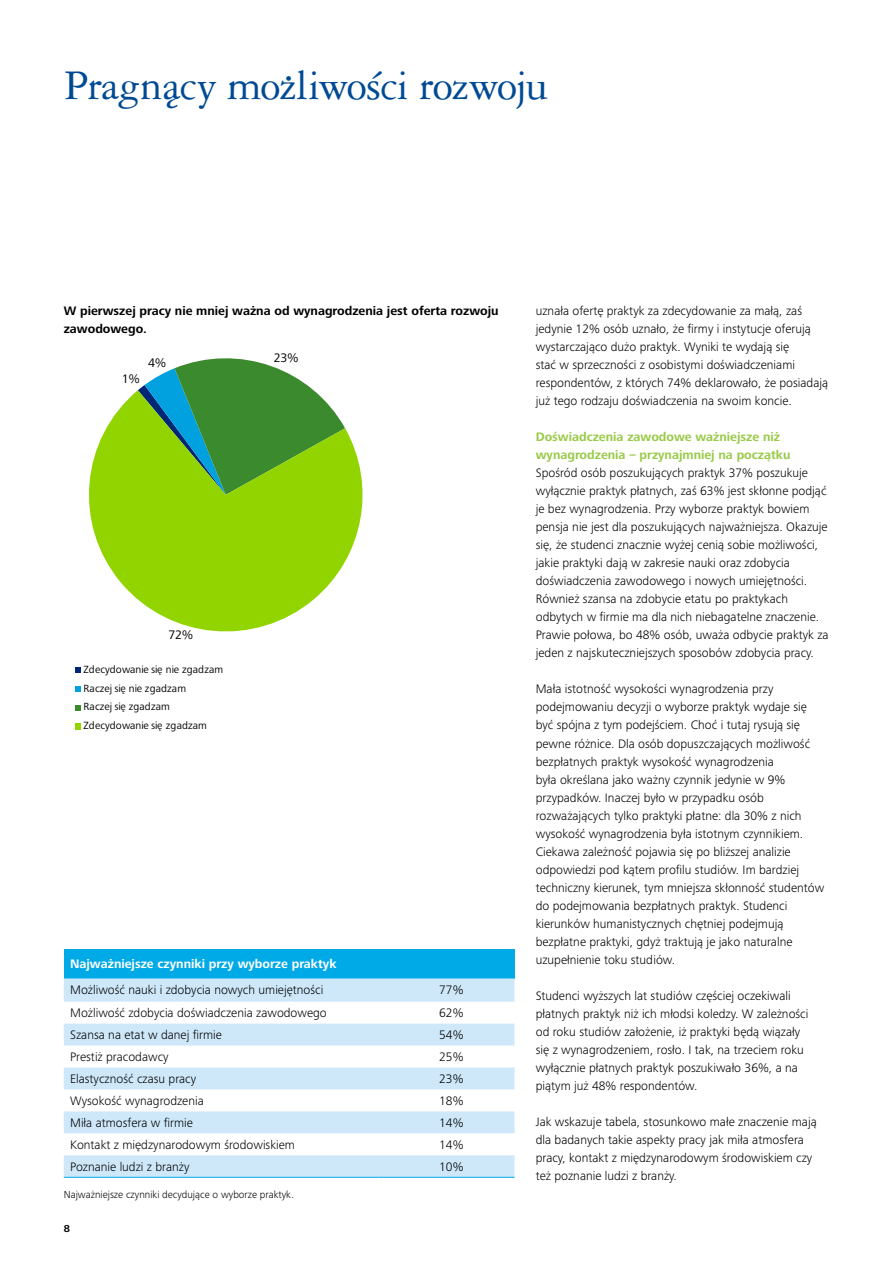
<style>
.page{position:relative;width:893px;height:1263px;background:#fff}
.page>*{position:absolute;margin:0;border:0;box-sizing:border-box;transform-origin:0 0}
.t1{font:45px "Garamond 3 CE";letter-spacing:-.025em;color:#004a94}
.t2{font:300 12.75px/18px "Frutiger Next Pro";color:#000}
.t3{font:700 12.75px/18px "Frutiger Next Pro";color:#000}
.t4{font:700 12.75px/18px "Frutiger Next Pro";color:#99ca49}
.t5{font:700 12.75px "Frutiger Next Pro";color:#fff}
.t6{font:12.75px "Frutiger Next Pro";color:#000}
.t7{font:10.8px/18.8px "Frutiger Next Pro";letter-spacing:.01em;color:#000}
.t8{font:300 10.5px "Frutiger Next Pro";color:#000}
.t9{font:700 10.5px "Frutiger Next Pro";color:#000}
</style>
<div class="page">
<div style="left:64px;top:949px;width:450px;height:29px;background:#00aae7"></div>
<svg style="left:64px;top:978px;width:450px;height:199px;fill:#cee8f9"></svg>
<hr style="left:64px;top:1177px;width:314px;height:1px;background:#00aae7">
<hr style="left:378px;top:1177px;width:136px;height:1px;background:#00aae7">
<svg style="left:75px;top:667px;width:6px;height:25px"></svg>
<svg style="left:75px;top:705px;width:5px;height:5px"></svg>
<svg style="left:75px;top:723px;width:5px;height:6px"></svg>
<svg style="left:138px;top:358px;width:175px;height:32px"></svg>
<svg style="left:89px;top:390px;width:274px;height:242px;fill:#92d400"></svg>
<div style="left:349px;top:611px;width:45px;height:49px;background:#fff"></div>
<h1 class="t1" style="left:64px;top:61px;width:486px">Pragnący możliwości rozwoju</h1>
<p class="t3" style="left:64px;top:302px;width:436px">W pierwszej pracy nie mniej ważna od wynagrodzenia jest oferta rozwoju zawodowego.</p>
<p class="t6" style="left:122px;top:371px;width:20px">1%</p>
<p class="t6" style="left:148px;top:356px;width:20px">4%</p>
<p class="t6" style="left:274px;top:350px;width:27px">23%</p>
<p class="t6" style="left:168px;top:628px;width:27px">72%</p>
<p class="t7" style="left:84px;top:660px;width:141px">Zdecydowanie się nie zgadzam<br>Raczej się nie zgadzam<br>Raczej się zgadzam<br>Zdecydowanie się zgadzam</p>
<p class="t5" style="left:70px;top:956px;width:268px">Najważniejsze czynniki przy wyborze praktyk</p>
<p class="t2" style="left:70px;top:981px;width:255px">Możliwość nauki i zdobycia nowych umiejętności</p>
<p class="t2" style="left:439px;top:981px;width:26px">77%</p>
<p class="t2" style="left:70px;top:1004px;width:258px">Możliwość zdobycia doświadczenia zawodowego</p>
<p class="t2" style="left:439px;top:1004px;width:26px">62%</p>
<p class="t2" style="left:70px;top:1026px;width:153px">Szansa na etat w danej firmie</p>
<p class="t2" style="left:439px;top:1026px;width:26px">54%</p>
<p class="t2" style="left:70px;top:1048px;width:100px">Prestiż pracodawcy</p>
<p class="t2" style="left:439px;top:1048px;width:26px">25%</p>
<p class="t2" style="left:70px;top:1070px;width:128px">Elastyczność czasu pracy</p>
<p class="t2" style="left:439px;top:1070px;width:26px">23%</p>
<p class="t2" style="left:70px;top:1092px;width:135px">Wysokość wynagrodzenia</p>
<p class="t2" style="left:439px;top:1092px;width:26px">18%</p>
<p class="t2" style="left:70px;top:1114px;width:124px">Miła atmosfera w firmie</p>
<p class="t2" style="left:439px;top:1114px;width:26px">14%</p>
<p class="t2" style="left:70px;top:1136px;width:226px">Kontakt z międzynarodowym środowiskiem</p>
<p class="t2" style="left:439px;top:1136px;width:26px">14%</p>
<p class="t2" style="left:70px;top:1157px;width:121px">Poznanie ludzi z branży</p>
<p class="t2" style="left:439px;top:1157px;width:26px">10%</p>
<p class="t8" style="left:64px;top:1188px;width:231px">Najważniejsze czynniki decydujące o wyborze praktyk.</p>
<p class="t9" style="left:64px;top:1222px;width:8px">8</p>
<p class="t2" style="left:536px;top:302px;width:294px">uznała ofertę praktyk za zdecydowanie za małą, zaś jedynie 12% osób uznało, że firmy i instytucje oferują wystarczająco dużo praktyk. Wyniki te wydają się<br>stać w sprzeczności z osobistymi doświadczeniami respondentów, z których 74% deklarowało, że posiadają już tego rodzaju doświadczenia na swoim koncie.</p>
<p class="t4" style="left:536px;top:428px;width:256px">Doświadczenia zawodowe ważniejsze niż wynagrodzenia – przynajmniej na początku</p>
<p class="t2" style="left:536px;top:464px;width:294px">Spośród osób poszukujących praktyk 37% poszukuje wyłącznie praktyk płatnych, zaś 63% jest skłonne podjąć je bez wynagrodzenia. Przy wyborze praktyk bowiem pensja nie jest dla poszukujących najważniejsza. Okazuje się, że studenci znacznie wyżej cenią sobie możliwości, jakie praktyki dają w zakresie nauki oraz zdobycia doświadczenia zawodowego i nowych umiejętności.<br>Również szansa na zdobycie etatu po praktykach odbytych w firmie ma dla nich niebagatelne znaczenie.<br>Prawie połowa, bo 48% osób, uważa odbycie praktyk za jeden z najskuteczniejszych sposobów zdobycia pracy.</p>
<p class="t2" style="left:536px;top:680px;width:290px">Mała istotność wysokości wynagrodzenia przy podejmowaniu decyzji o wyborze praktyk wydaje się być spójna z tym podejściem. Choć i tutaj rysują się pewne różnice. Dla osób dopuszczających możliwość bezpłatnych praktyk wysokość wynagrodzenia<br>była określana jako ważny czynnik jedynie w 9% przypadków. Inaczej było w przypadku osób rozważających tylko praktyki płatne: dla 30% z nich wysokość wynagrodzenia była istotnym czynnikiem.<br>Ciekawa zależność pojawia się po bliższej analizie odpowiedzi pod kątem profilu studiów. Im bardziej techniczny kierunek, tym mniejsza skłonność studentów do podejmowania bezpłatnych praktyk. Studenci kierunków humanistycznych chętniej podejmują bezpłatne praktyki, gdyż traktują je jako naturalne uzupełnienie toku studiów.</p>
<p class="t2" style="left:536px;top:986px;width:274px">Studenci wyższych lat studiów częściej oczekiwali płatnych praktyk niż ich młodsi koledzy. W zależności od roku studiów założenie, iż praktyki będą wiązały się z wynagrodzeniem, rosło. I tak, na trzeciem roku wyłącznie płatnych praktyk poszukiwało 36%, a na piątym już 48% respondentów.</p>
<p class="t2" style="left:536px;top:1112px;width:282px">Jak wskazuje tabela, stosunkowo małe znaczenie mają dla badanych takie aspekty pracy jak miła atmosfera pracy, kontakt z międzynarodowym środowiskiem czy też poznanie ludzi z branży.</p>
</div>
